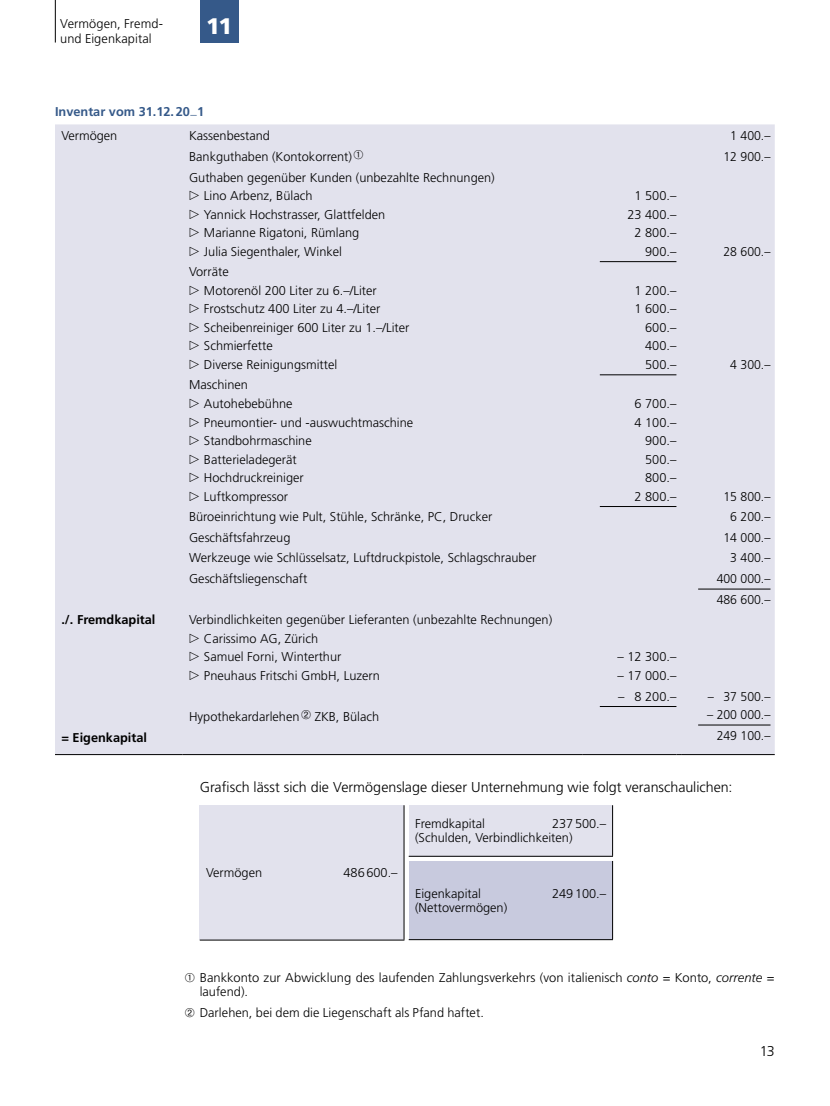
<style>
.page{position:relative;width:830px;height:1106px;background:#fff}
.page>*{position:absolute;margin:0;border:0;box-sizing:border-box;transform-origin:0 0}
.t1{font:900 22.5px "Frutiger LT Pro";color:#fff}
.t2{font:300 14.25px "Frutiger LT Pro";color:#000}
.t3{font:300 12.75px/18.5px "Frutiger LT Pro";color:#000}
.t4{font:300 12.75px/20.7px "Frutiger LT Pro";color:#000;text-align:right;scale:.96 1}
.t5{font:700 12.75px "Frutiger LT Pro";color:#000}
.t6{font:700 12.75px "Frutiger LT Pro";color:#355989}
.s1{font-family:"Mathematical Pi Six";font-weight:400}
.s2{font-style:italic}
</style>
<div class="page">
<div style="left:200px;top:0;width:38px;height:43px;background:#355989"></div>
<hr style="left:55px;top:0;width:1px;height:43px;background:#000">
<div style="left:55px;top:124px;width:719px;height:630px;background:#e2e2ed"></div>
<hr style="left:55px;top:754px;width:128px;height:1px;background:#000">
<hr style="left:183px;top:754px;width:399px;height:1px;background:#000">
<hr style="left:582px;top:754px;width:94px;height:1px;background:#000">
<hr style="left:680px;top:754px;width:94px;height:1px;background:#000">
<hr style="left:599px;top:261px;width:77px;height:1px;background:#000">
<hr style="left:599px;top:374px;width:77px;height:1px;background:#000">
<hr style="left:599px;top:506px;width:77px;height:1px;background:#000">
<hr style="left:599px;top:706px;width:77px;height:1px;background:#000">
<hr style="left:697px;top:588px;width:73px;height:1px;background:#000">
<hr style="left:697px;top:724px;width:73px;height:1px;background:#000">
<div style="left:200px;top:805px;width:204px;height:135px;background:#e2e2ed"></div>
<hr style="left:403px;top:805px;width:1px;height:134px;background:#000">
<hr style="left:200px;top:939px;width:204px;height:1px;background:#000">
<div style="left:408px;top:805px;width:204px;height:51px;background:#e2e2ed"></div>
<div style="left:408px;top:861px;width:204px;height:78px;background:#c8cade"></div>
<hr style="left:408px;top:939px;width:204px;height:1px;background:#000">
<hr style="left:612px;top:805px;width:1px;height:50px;background:#000">
<hr style="left:408px;top:855px;width:204px;height:1px;background:#000">
<hr style="left:612px;top:861px;width:1px;height:78px;background:#000">
<p class="t3" style="left:60px;top:14px;width:104px">Vermögen, Fremd-</p>
<h1 class="t1" style="left:206px;top:13px;width:27px">11</h1>
<p class="t3" style="left:60px;top:29px;width:93px">und Eigenkapital</p>
<p class="t6" style="left:55px;top:104px;width:150px">Inventar vom 31.12. 20_1</p>
<p class="t3" style="left:61px;top:127px;width:57px">Vermögen</p>
<p class="t3" style="left:189px;top:126px;width:307px;line-height:20.7px">Kassenbestand<br>Bankguthaben (Kontokorrent) ➀<br>Guthaben gegenüber Kunden (unbezahlte Rechnungen)</p>
<p class="t3" style="left:189px;top:187px;width:197px"><span class="s1">Y</span> Lino Arbenz, Bülach<br><span class="s1">Y</span> Yannick Hochstrasser, Glattfelden<br><span class="s1">Y</span> Marianne Rigatoni, Rümlang<br><span class="s1">Y</span> Julia Siegenthaler, Winkel</p>
<p class="t3" style="left:189px;top:263px;width:222px">Vorräte<br><span class="s1">Y</span> Motorenöl 200 Liter zu 6.–/Liter<br><span class="s1">Y</span> Frostschutz 400 Liter zu 4.–/Liter<br><span class="s1">Y</span> Scheibenreiniger 600 Liter zu 1.–/Liter<br><span class="s1">Y</span> Schmierfette<br><span class="s1">Y</span> Diverse Reinigungsmittel</p>
<p class="t3" style="left:189px;top:376px;width:225px">Maschinen<br><span class="s1">Y</span> Autohebebühne<br><span class="s1">Y</span> Pneumontier- und -auswuchtmaschine<br><span class="s1">Y</span> Standbohrmaschine<br><span class="s1">Y</span> Batterieladegerät<br><span class="s1">Y</span> Hochdruckreiniger<br><span class="s1">Y</span> Luftkompressor</p>
<p class="t3" style="left:189px;top:506px;width:348px;line-height:20.7px">Büroeinrichtung wie Pult, Stühle, Schränke, PC, Drucker Geschäftsfahrzeug<br>Werkzeuge wie Schlüsselsatz, Luftdruckpistole, Schlagschrauber Geschäftsliegenschaft</p>
<p class="t3" style="left:189px;top:611px;width:364px">Verbindlichkeiten gegenüber Lieferanten (unbezahlte Rechnungen)<br><span class="s1">Y</span> Carissimo AG, Zürich<br><span class="s1">Y</span> Samuel Forni, Winterthur<br><span class="s1">Y</span> Pneuhaus Fritschi GmbH, Luzern</p>
<p class="t3" style="left:189px;top:707px;width:191px">Hypothekardarlehen ➁ ZKB, Bülach</p>
<p class="t5" style="left:61px;top:612px;width:96px">./. Fremdkapital</p>
<p class="t5" style="left:61px;top:730px;width:87px">= Eigenkapital</p>
<p class="t3" style="left:627px;top:187px;width:50px;text-align:right">1 500.–<br>23 400.–<br>2 800.–<br>900.–</p>
<p class="t3" style="left:634px;top:281px;width:43px;text-align:right">1 200.–<br>1 600.–<br>600.–<br>400.–<br>500.–</p>
<p class="t3" style="left:634px;top:394px;width:43px;text-align:right">6 700.–<br>4 100.–<br>900.–<br>500.–<br>800.–<br>2 800.–</p>
<p class="t3" style="left:617px;top:648px;width:60px">– 12 300.–</p>
<p class="t3" style="left:617px;top:666px;width:60px">– 17 000.–</p>
<p class="t3" style="left:618px;top:687px;width:60px">– 8 200.–</p>
<p class="t4" style="left:723px;top:126px;width:50px;text-align:center">1 400.–<br>12 900.–</p>
<p class="t4" style="left:723px;top:241px;width:50px">28 600.–</p>
<p class="t4" style="left:730px;top:354px;width:43px">4 300.–</p>
<p class="t4" style="left:716px;top:486px;width:57px">15 800.–<br>6 200.–<br>14 000.–<br>3 400.–<br>400 000.–<br>486 600.–</p>
<p class="t4" style="left:707px;top:686px;width:67px">– 37 500.–</p>
<p class="t4" style="left:706px;top:704px;width:67px">– 200 000.–<br>249 100.–</p>
<p class="t2" style="left:200px;top:779px;width:534px">Grafisch lässt sich die Vermögenslage dieser Unternehmung wie folgt veranschaulichen:</p>
<p class="t3" style="left:206px;top:863px;width:57px">Vermögen</p>
<p class="t3" style="left:343px;top:863px;width:56px">486 600.–</p>
<p class="t3" style="left:415px;top:814px;width:71px">Fremdkapital</p>
<p class="t3" style="left:415px;top:816px;width:192px;line-height:14.2px;text-indent:137px">237 500.– (Schulden, Verbindlichkeiten)</p>
<p class="t3" style="left:415px;top:884px;width:67px">Eigenkapital</p>
<p class="t3" style="left:552px;top:884px;width:56px">249 100.–</p>
<p class="t3" style="left:415px;top:898px;width:94px">(Nettovermögen)</p>
<p class="t3" style="left:200px;top:970px;width:576px;line-height:14.2px;text-indent:-15px">➀ Bankkonto zur Abwicklung des laufenden Zahlungsverkehrs (von italienisch <span class="s2">conto</span> = Konto, <span class="s2">corrente</span> = laufend).</p>
<p class="t3" style="left:185px;top:1003px;width:300px">➁ Darlehen, bei dem die Liegenschaft als Pfand haftet.</p>
<p class="t2" style="left:759px;top:1043px;width:16px">13</p>
</div>
